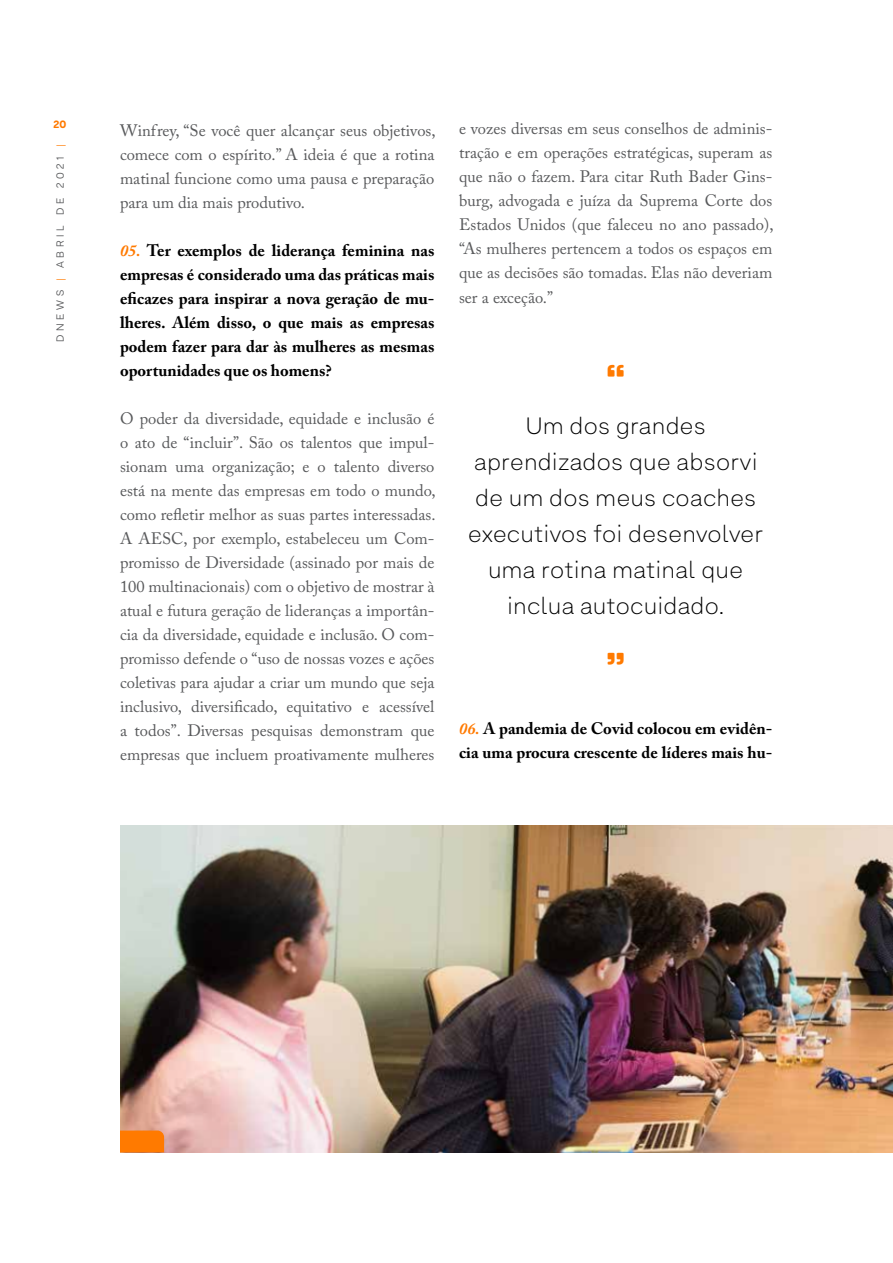
<style>
.page{position:relative;width:893px;height:1263px;background:#fff}
.page>*{position:absolute;margin:0;border:0;box-sizing:border-box;transform-origin:0 0}
.t1{font:800 45px "Armin Soft";color:#ff7a00}
.t2{font:100 24px/36px "Armin Soft";letter-spacing:.025em;color:#000;text-align:center}
.t3{font:16.5px/24px "Adobe Caslon Pro";color:#58595b;text-align:justify}
.t4{font:700 16.5px/24px "Adobe Caslon Pro";color:#000;text-align:justify}
.t5{font:10.5px "Armin Soft";letter-spacing:.36em;color:#58595b}
.t6{font:800 10.5px "Armin Soft";color:#ff7a00}
.s1{font-style:italic;color:#ff7a00}
.s2{color:#ff7a00}
</style>
<div class="page">
<img style="left:120px;top:825px;width:773px;height:327px">
<svg style="left:120px;top:1130px;width:44px;height:22px"></svg>
<p class="t6" style="left:54px;top:117px;width:14px">20</p>
<p class="t3" style="left:120px;top:118px;width:317px">Winfrey, “Se você quer alcançar seus objetivos, comece com o espírito.” A ideia é que a rotina matinal funcione como uma pausa e preparação para um dia mais produtivo.</p>
<p class="t4" style="left:120px;top:238px;width:316px"><span class="s1">05.</span> Ter exemplos de liderança feminina nas empresas é considerado uma das práticas mais eficazes para inspirar a nova geração de mu&shy;lheres. Além disso, o que mais as empresas podem fazer para dar às mulheres as mesmas oportunidades que os homens?</p>
<p class="t3" style="left:120px;top:406px;width:317px">O poder da diversidade, equidade e inclusão é o ato de “incluir”. São os talentos que impul&shy;sionam uma organização; e o talento diverso está na mente das empresas em todo o mundo, como refletir melhor as suas partes interessadas.<br>A AESC, por exemplo, estabeleceu um Com&shy;promisso de Diversidade (assinado por mais de 100 multinacionais) com o objetivo de mostrar à atual e futura geração de lideranças a importân&shy;cia da diversidade, equidade e inclusão. O com&shy;promisso defende o “uso de nossas vozes e ações coletivas para ajudar a criar um mundo que seja inclusivo, diversificado, equitativo e acessível a todos”. Diversas pesquisas demonstram que empresas que incluem proativamente mulheres</p>
<p class="t5" style="left:54px;top:342px;width:200px;rotate:-90deg">DNEWS <span class="s2">|</span> ABRIL DE 2021 <span class="s2">|</span></p>
<p class="t3" style="left:459px;top:117px;width:316px">e vozes diversas em seus conselhos de adminis&shy;tração e em operações estratégicas, superam as que não o fazem. Para citar Ruth Bader Gins&shy;burg, advogada e juíza da Suprema Corte dos Estados Unidos (que faleceu no ano passado), “As mulheres pertencem a todos os espaços em que as decisões são tomadas. Elas não deveriam ser a exceção.”</p>
<h1 class="t1" style="left:606px;top:354px;width:21px">“</h1>
<h2 class="t2" style="left:468px;top:407px;width:296px">Um dos grandes aprendizados que absorvi de um dos meus coaches executivos foi desenvolver uma rotina matinal que inclua autocuidado.</h2>
<h1 class="t1" style="left:606px;top:642px;width:21px">”</h1>
<p class="t4" style="left:459px;top:717px;width:315px"><span class="s1">06.</span> A pandemia de Covid colocou em evidên&shy;cia uma procura crescente de líderes mais hu-</p>
</div>
